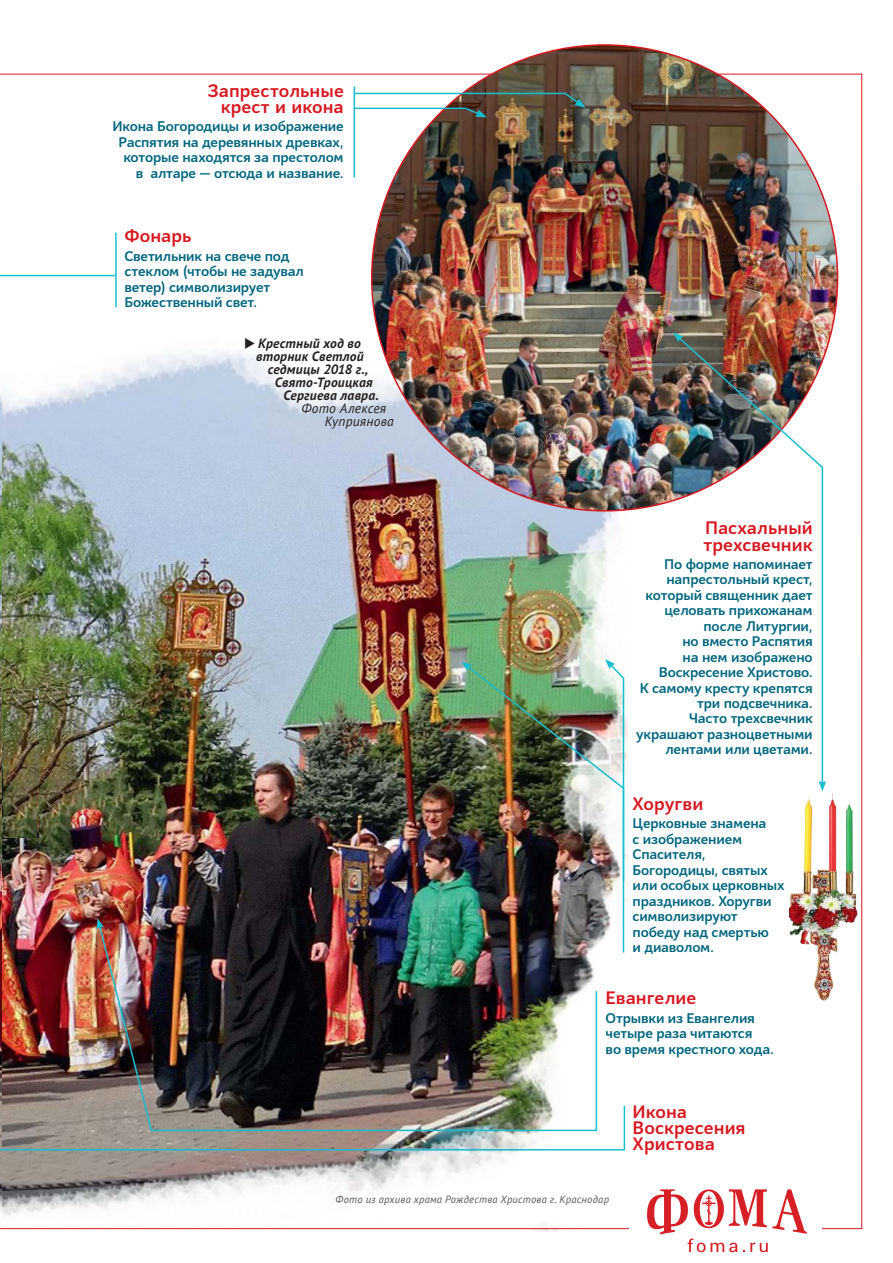
<style>
.page{position:relative;width:893px;height:1263px;background:#fff}
.page>*{position:absolute;margin:0;border:0;box-sizing:border-box;transform-origin:0 0}
.t1{font:700 18px/16.2px "Mediator";letter-spacing:.005em;color:#d71820}
.t2{font:700 13.95px/15.5px "Mediator";letter-spacing:-.015em;color:#00667e}
.t3{font:italic 700 13.5px "PT Sans";letter-spacing:.02em;color:#221f1f}
.t4{font:italic 13.5px/13px "PT Sans";letter-spacing:.02em;color:#221f1f}
.t5{font:italic 10.5px "PT Sans";letter-spacing:.025em;color:#57585a}
</style>
<div class="page">
<img style="left:0;top:74px;width:862px;height:1155px">
<img style="left:776px;top:788px;width:87px;height:218px">
<img style="left:4px;top:689px;width:35px;height:148px">
<img style="left:372px;top:45px;width:465px;height:466px;border-radius:233px">
<hr style="left:115px;top:233px;width:2px;height:74px;background:#16bed0">
<img style="left:677px;top:336px;width:147px;height:449px">
<svg style="left:673px;top:332px;width:10px;height:10px"></svg>
<svg style="left:819px;top:781px;width:7px;height:10px"></svg>
<img style="left:466px;top:664px;width:159px;height:247px">
<svg style="left:461px;top:661px;width:11px;height:10px"></svg>
<img style="left:605px;top:659px;width:20px;height:224px">
<img style="left:353px;top:92px;width:232px;height:25px">
<svg style="left:0;top:274px;width:117px;height:180px"></svg>
<hr style="left:354px;top:86px;width:1px;height:91px;background:#16bed0">
<img style="left:0;top:911px;width:626px;height:240px">
<div style="left:629px;top:1203px;width:193px;height:47px;background:#fff"></div>
<svg style="left:647px;top:1189px;width:160px;height:63px"></svg>
<p class="t1" style="left:208px;top:84px;width:137px;text-align:right">Запрестольные крест и икона</p>
<p class="t2" style="left:112px;top:120px;width:233px;text-align:right">Икона Богородицы и изображение<br>Распятия на деревянных древках, которые находятся за престолом в алтаре — отсюда и название.</p>
<p class="t1" style="left:124px;top:230px;width:69px">Фонарь</p>
<p class="t2" style="left:124px;top:250px;width:181px">Светильник на свече под стеклом (чтобы не задувал ветер) символизирует<br>Божественный свет.</p>
<p class="t3" style="left:244px;top:338px;width:118px">◆ Крестный ход во</p>
<p class="t3" style="left:256px;top:351px;width:109px">вторник Светлой</p>
<p class="t3" style="left:268px;top:364px;width:102px">седмицы 2018 г.,</p>
<p class="t3" style="left:275px;top:377px;width:99px">Свято-Троицкая</p>
<p class="t3" style="left:283px;top:390px;width:97px">Сергиева лавра.</p>
<p class="t4" style="left:325px;top:401px;width:70px;text-indent:-23px">Фото Алексея<br>Куприянова</p>
<p class="t1" style="left:704px;top:521px;width:111px">Пасхальный трехсвечник</p>
<p class="t2" style="left:636px;top:558px;width:178px;text-align:right">По форме напоминает напрестольный крест, который священник дает целовать прихожанам после Литургии,<br>но вместо Распятия<br>на нем изображено<br>Воскресение Христово.<br>К самому кресту крепятся три подсвечника.<br>Часто трехсвечник украшают разноцветными лентами или цветами.</p>
<p class="t1" style="left:633px;top:797px;width:72px">Хоругви</p>
<p class="t2" style="left:633px;top:817px;width:153px">Церковные знамена<br>с изображением<br>Спасителя,<br>Богородицы, святых или особых церковных праздников. Хоругви символизируют победу над смертью<br>и диаволом.</p>
<p class="t1" style="left:606px;top:992px;width:92px">Евангелие</p>
<p class="t2" style="left:606px;top:1011px;width:170px">Отрывки из Евангелия четыре раза читаются<br>во время крестного хода.</p>
<p class="t1" style="left:633px;top:1105px;width:114px">Икона<br>Воскресения<br>Христова</p>
<p class="t5" style="left:336px;top:1193px;width:275px">Фото из архива храма Рождества Христова г. Краснодар</p>
</div>
